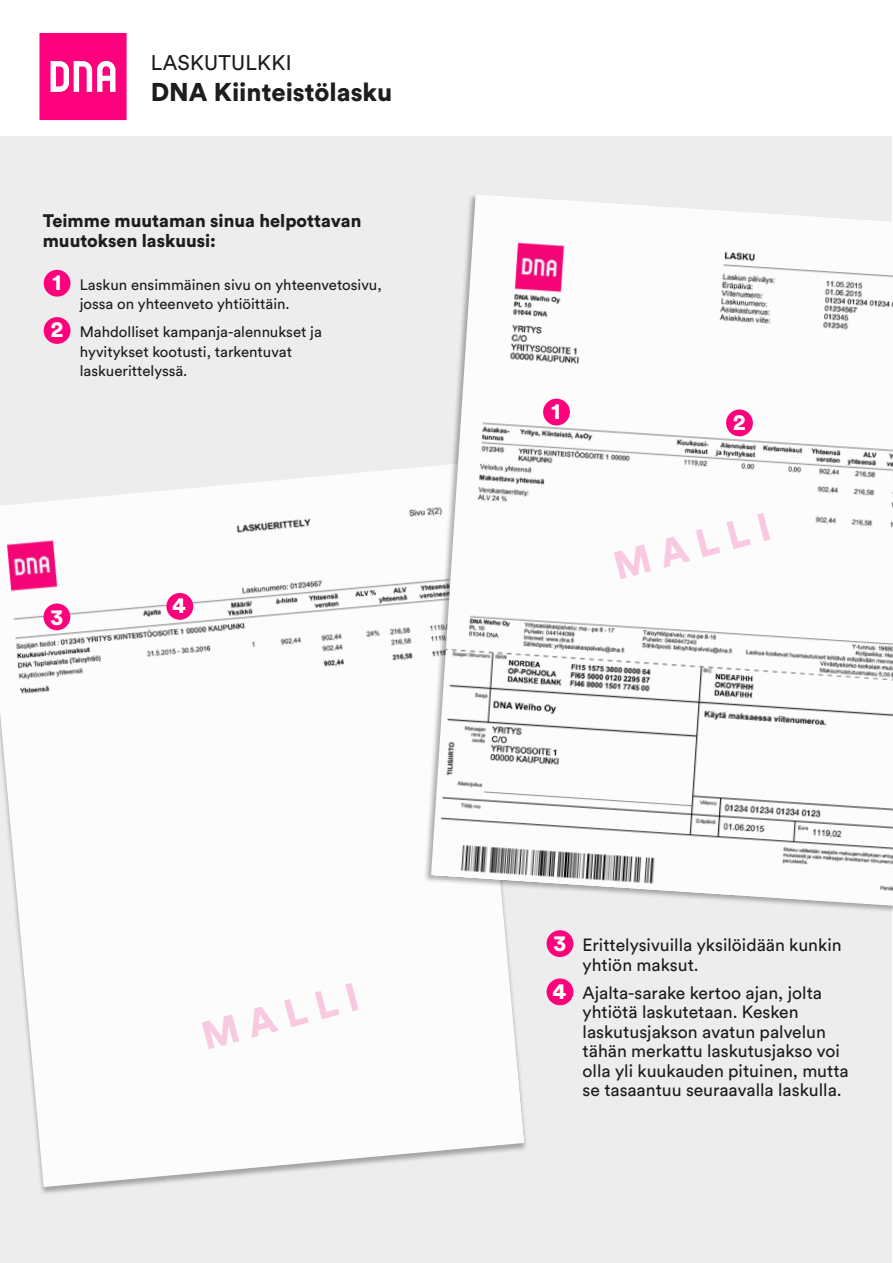
<style>
.page{position:relative;width:893px;height:1263px;background:#fff}
.page>*{position:absolute;margin:0;border:0;box-sizing:border-box;transform-origin:0 0}
.t1{font:900 39px "Circular Std";color:#f8c9e0}
.t2{font:900 25.5px "Circular Std";color:#1d1d1b}
.t3{font:900 22.5px/47.1px "Circular Std";color:#fff}
.t4{font:21px "Circular Std";letter-spacing:.01em;color:#1d1d1b}
.t5{font:900 18px/19.5px "Circular Std";color:#1d1d1b}
.t6{font:17.55px/19.5px "Circular Std";color:#1d1d1b}
.t7{font:15px/19.5px "Circular Std";color:#1d1d1b}
</style>
<div class="page">
<div style="left:1px;top:136px;width:891px;height:1126px;background:#ededed"></div>
<img style="left:0;top:463px;width:524px;height:724px">
<div style="left:44px;top:270px;width:26px;height:27px;background:#ff007d;border-radius:50%"></div>
<div style="left:44px;top:317px;width:26px;height:27px;background:#ff007d;border-radius:50%"></div>
<div style="left:547px;top:930px;width:26px;height:27px;background:#ff007d;border-radius:50%"></div>
<div style="left:424px;top:193px;width:468px;height:721px;background:#1d1d1b;opacity:.35"></div>
<img style="left:431px;top:194px;width:461px;height:712px">
<div style="left:543px;top:399px;width:27px;height:26px;background:#ff007d;border-radius:50%"></div>
<div style="left:726px;top:409px;width:27px;height:27px;background:#ff007d;border-radius:50%"></div>
<svg style="left:39px;top:33px;width:88px;height:87px;background:#ff2891"></svg>
<div style="left:547px;top:978px;width:26px;height:27px;background:#ff007d;border-radius:50%"></div>
<div style="left:166px;top:593px;width:27px;height:27px;background:#ff007d;border-radius:50%"></div>
<div style="left:44px;top:603px;width:26px;height:27px;background:#ff007d;border-radius:50%"></div>
<p class="t4" style="left:151px;top:50px;width:142px">LASKUTULKKI</p>
<h2 class="t2" style="left:151px;top:75px;width:243px">DNA Kiinteistölasku</h2>
<p class="t5" style="left:43px;top:211px;width:320px">Teimme muutaman sinua helpottavan muutoksen laskuusi:</p>
<p class="t7" style="left:80px;top:274px;width:304px">Laskun ensimmäinen sivu on yhteenvetosivu, jossa on yhteenveto yhtiöittäin.</p>
<p class="t7" style="left:80px;top:322px;width:244px">Mahdolliset kampanja-alennukset ja hyvitykset kootusti, tarkentuvat laskuerittelyssä.</p>
<p class="t3" style="left:51px;top:258px;width:14px">1<br>2</p>
<p class="t3" style="left:51px;top:593px;width:14px">3</p>
<p class="t3" style="left:172px;top:581px;width:15px">4</p>
<h1 class="t1" style="left:196px;top:1012px;width:162px;rotate:-15deg">M A L L I</h1>
<p class="t3" style="left:551px;top:387px;width:11px">1</p>
<p class="t3" style="left:733px;top:398px;width:14px">2</p>
<h1 class="t1" style="left:608px;top:542px;width:162px;rotate:-15deg">M A L L I</h1>
<p class="t3" style="left:554px;top:919px;width:14px">3</p>
<p class="t3" style="left:552px;top:966px;width:15px">4</p>
<p class="t6" style="left:583px;top:935px;width:261px">Erittelysivuilla yksilöidään kunkin yhtiön maksut.</p>
<p class="t6" style="left:583px;top:982px;width:268px">Ajalta-sarake kertoo ajan, jolta yhtiötä laskutetaan. Kesken laskutusjakson avatun palvelun tähän merkattu laskutusjakso voi olla yli kuukauden pituinen, mutta se tasaantuu seuraavalla laskulla.</p>
</div>
